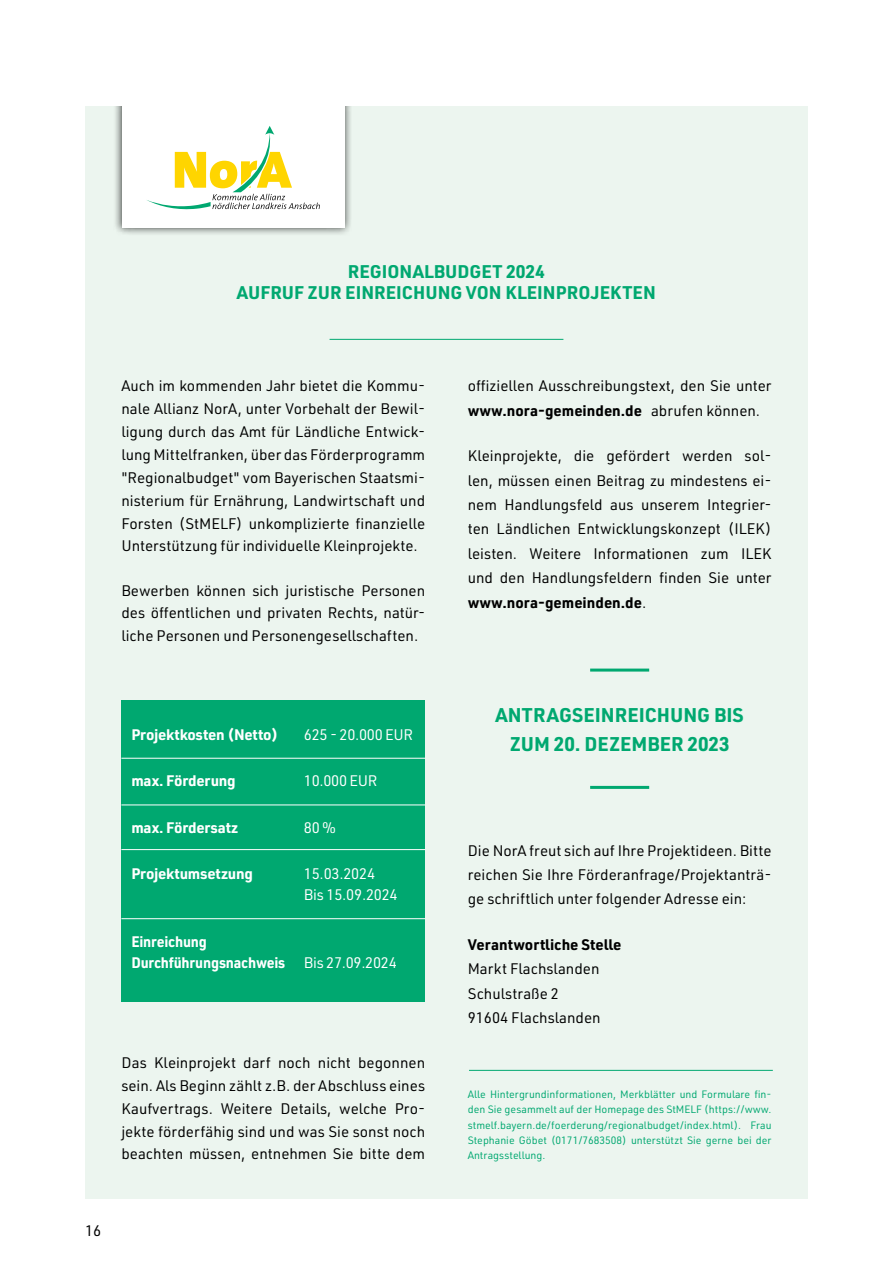
<style>
.page{position:relative;width:893px;height:1263px;background:#fff}
.page>*{position:absolute;margin:0;border:0;box-sizing:border-box;transform-origin:0 0}
.t1{font:700 19.5px/29.2px "URWDIN";color:#00a870;text-align:center}
.t2{font:700 18px/21px "URWDIN";color:#00a870;text-align:center}
.t3{font:15px/22.8px "URWDIN";color:#000;text-align:justify}
.t4{font:700 15px "URWDIN";letter-spacing:-.015em;color:#fff}
.t5{font:15px/21px "URWDIN";letter-spacing:-.015em;color:#fff}
.t6{font:700 15px/21px "URWDIN";letter-spacing:-.015em;color:#fff;scale:.95 1}
.t7{font:700 15px "URWDIN";color:#000}
.t8{font:10.5px/15.3px "URWDIN";color:#00a870;text-align:justify}
.s1{font-weight:400}
.s2{font-weight:700}
</style>
<div class="page">
<div style="left:85px;top:106px;width:723px;height:1093px;background:#ecf5ef"></div>
<div style="left:114px;top:106px;width:238px;height:130px;background:#000;opacity:.75"></div>
<div style="left:122px;top:106px;width:222px;height:122px;background:#fff"></div>
<svg style="left:147px;top:126px;width:173px;height:84px"></svg>
<hr style="left:330px;top:339px;width:233px;height:1px;background:#00a870">
<div style="left:121px;top:700px;width:304px;height:301px;background:#00a870"></div>
<hr style="left:121px;top:758px;width:304px;height:1px;background:#fff">
<hr style="left:121px;top:804px;width:304px;height:1px;background:#fff">
<hr style="left:121px;top:849px;width:304px;height:1px;background:#fff">
<hr style="left:121px;top:918px;width:304px;height:1px;background:#fff">
<hr style="left:590px;top:668px;width:59px;height:3px;background:#00a870">
<hr style="left:590px;top:786px;width:59px;height:3px;background:#00a870">
<hr style="left:469px;top:1070px;width:304px;height:1px;background:#00a870">
<p class="t2" style="left:237px;top:260px;width:421px">REGIONALBUDGET 2024<br>AUFRUF ZUR EINREICHUNG VON KLEINPROJEKTEN</p>
<p class="t3" style="left:121px;top:374px;width:305px">Auch im kommenden Jahr bietet die Kommu&shy;nale Allianz NorA, unter Vorbehalt der Bewil&shy;ligung durch das Amt für Ländliche Entwick&shy;lung Mittelfranken, über das Förderprogramm "Regionalbudget" vom Bayerischen Staatsmi&shy;nisterium für Ernährung, Landwirtschaft und Forsten (StMELF) unkomplizierte finanzielle Unterstützung für individuelle Kleinprojekte.</p>
<p class="t3" style="left:121px;top:578px;width:305px">Bewerben können sich juristische Personen des öffentlichen und privaten Rechts, natür&shy;liche Personen und Personengesellschaften.</p>
<p class="t4" style="left:131px;top:724px;width:148px">Projektkosten (Netto)</p>
<p class="t5" style="left:304px;top:723px;width:111px">625 - 20.000 EUR</p>
<p class="t4" style="left:131px;top:771px;width:106px">max. Förderung</p>
<p class="t5" style="left:304px;top:770px;width:75px">10.000 EUR</p>
<p class="t4" style="left:131px;top:817px;width:109px">max. Fördersatz</p>
<p class="t5" style="left:304px;top:816px;width:33px">80 %</p>
<p class="t4" style="left:131px;top:864px;width:123px">Projektumsetzung</p>
<p class="t5" style="left:304px;top:863px;width:95px">15.03.2024<br>Bis 15.09.2024</p>
<p class="t6" style="left:131px;top:930px;width:281px">Einreichung<br>Durchführungsnachweis <span class="s1">Bis 27.09.2024</span></p>
<p class="t3" style="left:121px;top:1051px;width:305px">Das Kleinprojekt darf noch nicht begonnen sein. Als Beginn zählt z.B. der Abschluss eines Kaufvertrags. Weitere Details, welche Pro&shy;jekte förderfähig sind und was Sie sonst noch beachten müssen, entnehmen Sie bitte dem</p>
<p class="t3" style="left:85px;top:1219px;width:18px">16</p>
<p class="t3" style="left:468px;top:373px;width:305px;line-height:24.3px">offiziellen Ausschreibungstext, den Sie unter <span class="s2">www.nora-gemeinden.de</span> abrufen können.</p>
<p class="t3" style="left:468px;top:443px;width:305px;line-height:24.3px">Kleinprojekte, die gefördert werden sol&shy;len, müssen einen Beitrag zu mindestens ei&shy;nem Handlungsfeld aus unserem Integrier&shy;ten Ländlichen Entwicklungskonzept (ILEK) leisten. Weitere Informationen zum ILEK und den Handlungsfeldern finden Sie unter <span class="s2">www.nora-gemeinden.de</span>.</p>
<h1 class="t1" style="left:496px;top:699px;width:250px">ANTRAGSEINREICHUNG BIS<br>ZUM 20. DEZEMBER 2023</h1>
<p class="t3" style="left:468px;top:838px;width:305px;line-height:24.3px">Die NorA freut sich auf Ihre Projektideen. Bitte reichen Sie Ihre Förderanfrage/Projektanträ&shy;ge schriftlich unter folgender Adresse ein:</p>
<p class="t7" style="left:468px;top:934px;width:155px">Verantwortliche Stelle</p>
<p class="t3" style="left:468px;top:956px;width:134px;line-height:24.3px;text-align:left">Markt Flachslanden<br>Schulstraße 2<br>91604 Flachslanden</p>
<p class="t8" style="left:468px;top:1086px;width:305px">Alle Hintergrundinformationen, Merkblätter und Formulare fin&shy;den Sie gesammelt auf der Homepage des StMELF (https://www. stmelf.bayern.de/foerderung/regionalbudget/index.html). Frau Stephanie Göbet (0171/7683508) unterstützt Sie gerne bei der Antragsstellung.</p>
</div>
